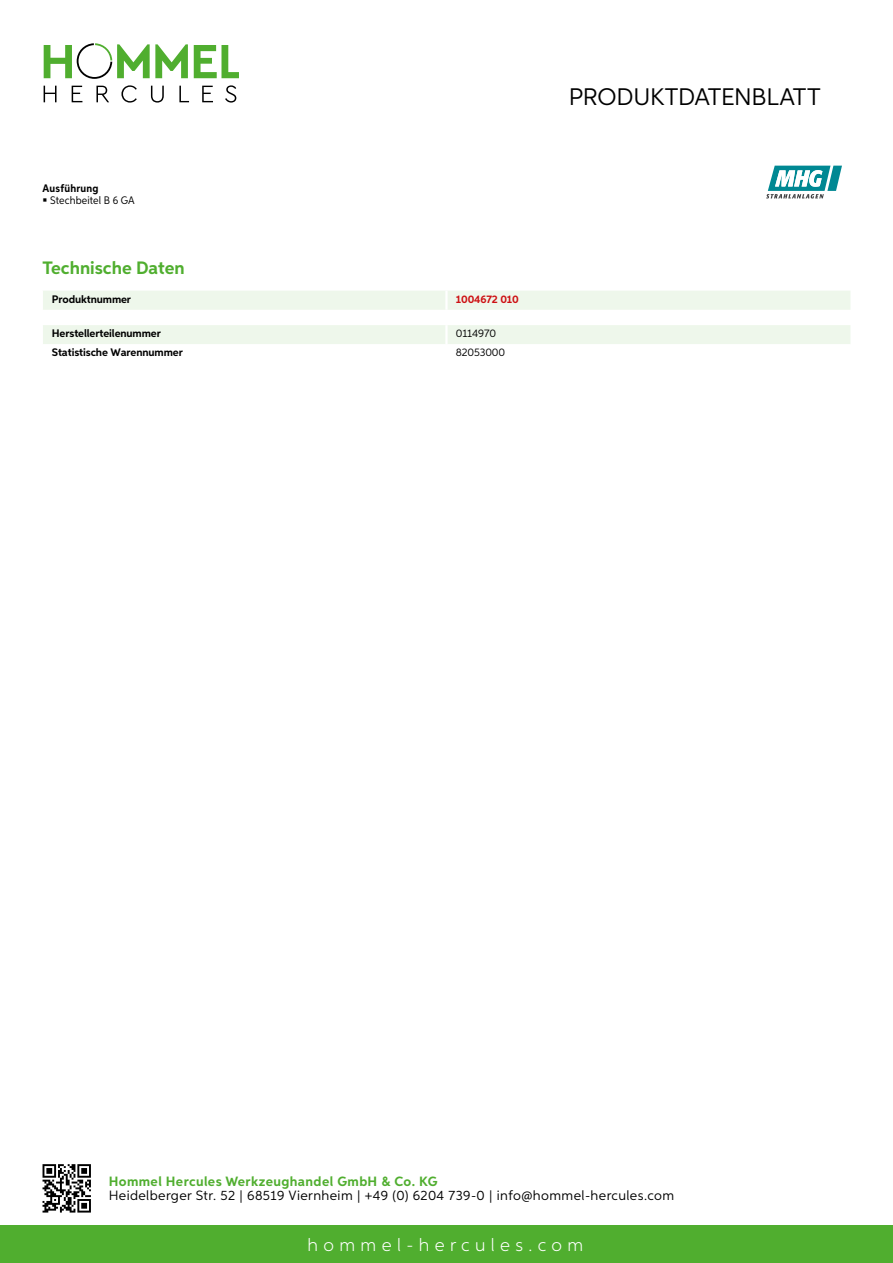
<style>
.page{position:relative;width:893px;height:1263px;background:#fff}
.page>*{position:absolute;margin:0;border:0;box-sizing:border-box;transform-origin:0 0}
.t1{font:24px "Aspira";letter-spacing:-.01em;color:#000}
.t2{font:300 18px "Aspira";letter-spacing:.3em;color:#fff}
.t3{font:700 18px "Aspira";color:#50ae2f}
.t4{font:13.5px "Aspira";letter-spacing:.03em;color:#000}
.t5{font:700 13.5px "Aspira";letter-spacing:.03em;color:#50ae2f}
.t6{font:700 10.95px "Aspira";letter-spacing:-.01em;color:#000}
.t7{font:10.95px "Aspira";letter-spacing:-.01em;color:#000}
.t8{font:10.95px "Aspira Nar";letter-spacing:.015em;color:#000}
.t9{font:700 10.95px "Aspira";letter-spacing:-.01em;color:#cd1013}
.t10{font:700 10.95px "Aspira Nar";letter-spacing:.02em;color:#000}
</style>
<div class="page">
<div style="left:0;top:1226px;width:893px;height:37px;background:#50ae2f"></div>
<svg style="left:43px;top:1164px;width:48px;height:48px"></svg>
<svg style="left:194px;top:45px;width:45px;height:33px"></svg>
<svg style="left:44px;top:43px;width:144px;height:36px"></svg>
<svg style="left:44px;top:86px;width:13px;height:16px"></svg>
<svg style="left:72px;top:86px;width:10px;height:16px"></svg>
<svg style="left:96px;top:86px;width:13px;height:16px"></svg>
<svg style="left:121px;top:85px;width:16px;height:18px"></svg>
<svg style="left:151px;top:86px;width:13px;height:17px"></svg>
<svg style="left:179px;top:86px;width:10px;height:16px"></svg>
<svg style="left:202px;top:86px;width:11px;height:16px"></svg>
<svg style="left:225px;top:85px;width:11px;height:18px"></svg>
<div style="left:43px;top:291px;width:807px;height:19px;background:#eef7eb"></div>
<hr style="left:445px;top:291px;width:3px;height:19px;background:#fff">
<div style="left:43px;top:325px;width:807px;height:19px;background:#eef7eb"></div>
<svg style="left:766px;top:166px;width:76px;height:33px"></svg>
<p class="t10" style="left:43px;top:181px;width:58px">Ausführung</p>
<p class="t8" style="left:50px;top:194px;width:86px">Stechbeitel B 6 GA</p>
<h2 class="t3" style="left:43px;top:256px;width:144px">Technische Daten</h2>
<p class="t6" style="left:52px;top:292px;width:81px">Produktnummer</p>
<p class="t9" style="left:456px;top:292px;width:64px">1004672 010</p>
<p class="t6" style="left:52px;top:327px;width:111px">Herstellerteilenummer</p>
<p class="t7" style="left:456px;top:327px;width:42px">0114970</p>
<p class="t6" style="left:52px;top:346px;width:132px">Statistische Warennummer</p>
<p class="t7" style="left:456px;top:346px;width:51px">82053000</p>
<h1 class="t1" style="left:569px;top:82px;width:253px">Produktdatenblatt</h1>
<p class="t5" style="left:109px;top:1172px;width:330px">Hommel Hercules Werkzeughandel GmbH &amp; Co. KG</p>
<p class="t4" style="left:109px;top:1187px;width:567px">Heidelberger Str. 52 | 68519 Viernheim | +49 (0) 6204 739-0 | info@hommel-hercules.com</p>
<h2 class="t2" style="left:307px;top:1234px;width:277px">hommel-hercules.com</h2>
</div>
